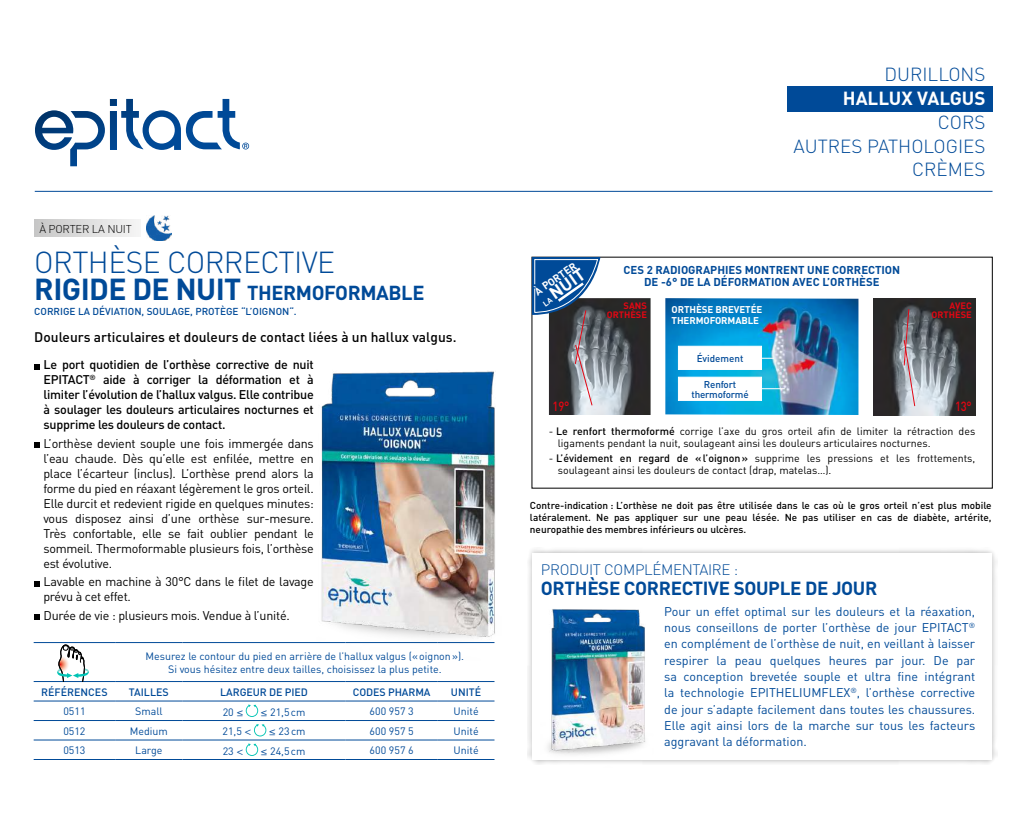
<style>
.page{position:relative;width:1028px;height:815px;background:#fff}
.page>*{position:absolute;margin:0;border:0;box-sizing:border-box;transform-origin:0 0}
.t1{font:300 30px "DIN";letter-spacing:-.02em;color:#004a98}
.t2{font:700 20px "DIN";letter-spacing:-.02em;color:#004a98}
.t3{font:300 18.75px/23.8px "DIN";color:#004a98;text-align:right}
.t4{font:700 18.75px "DIN";letter-spacing:-.02em;color:#004a98}
.t5{font:700 18.75px "DIN";color:#fff}
.t6{font:700 17.25px "DIN";color:#fff}
.t7{font:300 15px "DIN";letter-spacing:-.02em;color:#004a98}
.t8{font:500 13.75px "DIN";color:#000}
.t9{font:500 13.12px "DIN";color:#e30613;scale:.85 1}
.t10{font:12.5px/15px "DIN";letter-spacing:-.02em;color:#000;text-align:justify}
.t11{font:12.5px/16.4px "DIN";color:#004a98;text-align:justify}
.t12{font:500 12.5px/15px "DIN";letter-spacing:-.02em;color:#000;text-align:justify}
.t13{font:700 11.38px/12.8px "DIN";color:#004a98;text-align:center}
.t14{font:300 11.25px "DIN";letter-spacing:-.02em;color:#000}
.t15{font:10.62px/11.9px "DIN";color:#000}
.t16{font:10.62px/12.8px "DIN";color:#004a98;text-align:center}
.t17{font:500 10.62px "DIN";letter-spacing:-.01em;color:#004a98}
.t18{font:700 10.5px "DIN";color:#fff}
.t19{font:500 10px/12px "DIN";color:#000;text-align:justify}
.t20{font:500 10px "DIN";color:#004a98}
.t21{font:500 9.88px/9.9px "DIN";letter-spacing:-.02em;color:#004a98;text-align:center}
.t22{font:500 9.88px "DIN";color:#004a98}
.t23{font:700 9.75px/11.1px "DIN";letter-spacing:-.01em;color:#fff}
.t24{font:700 9.25px/9.2px "DIN";color:#e30613;text-align:right}
.s1{font-size:30px}
.s2{font-family:"Helvetica Neue"}
.s3{font-weight:500}
</style>
<div class="page">
<img style="left:873px;top:299px;width:102px;height:116px">
<svg style="left:903px;top:309px;width:12px;height:98px"></svg>
<img style="left:549px;top:298px;width:101px;height:117px">
<hr style="left:35px;top:191px;width:957px;height:1px;background:#004a98">
<div style="left:787px;top:86px;width:205px;height:25px;background:#004a98"></div>
<svg style="left:35px;top:364px;width:5px;height:5px"></svg>
<svg style="left:35px;top:443px;width:5px;height:5px"></svg>
<svg style="left:35px;top:581px;width:5px;height:5px"></svg>
<svg style="left:35px;top:615px;width:5px;height:5px"></svg>
<div style="left:527px;top:548px;width:470px;height:217px;background:#000;opacity:.3"></div>
<div style="left:532px;top:553px;width:459px;height:207px;background:#fff"></div>
<hr style="left:34px;top:642px;width:81px;height:1px;background:#004a98">
<hr style="left:34px;top:681px;width:81px;height:1px;background:#004a98">
<hr style="left:115px;top:642px;width:67px;height:1px;background:#004a98">
<hr style="left:182px;top:642px;width:163px;height:1px;background:#004a98">
<hr style="left:115px;top:681px;width:67px;height:1px;background:#004a98">
<hr style="left:182px;top:681px;width:163px;height:1px;background:#004a98">
<hr style="left:345px;top:681px;width:93px;height:1px;background:#004a98">
<hr style="left:438px;top:681px;width:56px;height:1px;background:#004a98">
<hr style="left:34px;top:701px;width:81px;height:1px;background:#004a98">
<hr style="left:115px;top:701px;width:67px;height:1px;background:#004a98">
<hr style="left:182px;top:701px;width:163px;height:1px;background:#004a98">
<hr style="left:345px;top:701px;width:93px;height:1px;background:#004a98">
<hr style="left:438px;top:701px;width:56px;height:1px;background:#004a98">
<hr style="left:34px;top:720px;width:81px;height:1px;background:#004a98">
<hr style="left:115px;top:720px;width:67px;height:1px;background:#004a98">
<hr style="left:182px;top:720px;width:163px;height:1px;background:#004a98">
<hr style="left:345px;top:720px;width:93px;height:1px;background:#004a98">
<hr style="left:438px;top:720px;width:56px;height:1px;background:#004a98">
<hr style="left:34px;top:740px;width:81px;height:1px;background:#004a98">
<hr style="left:115px;top:740px;width:67px;height:1px;background:#004a98">
<hr style="left:182px;top:740px;width:163px;height:1px;background:#004a98">
<hr style="left:345px;top:740px;width:93px;height:1px;background:#004a98">
<hr style="left:438px;top:740px;width:56px;height:1px;background:#004a98">
<hr style="left:34px;top:759px;width:81px;height:1px;background:#004a98">
<hr style="left:115px;top:759px;width:67px;height:1px;background:#004a98">
<hr style="left:182px;top:759px;width:163px;height:1px;background:#004a98">
<hr style="left:345px;top:759px;width:93px;height:1px;background:#004a98">
<hr style="left:438px;top:759px;width:56px;height:1px;background:#004a98">
<svg style="left:246px;top:705px;width:12px;height:12px"></svg>
<svg style="left:254px;top:724px;width:12px;height:12px"></svg>
<svg style="left:246px;top:744px;width:12px;height:12px"></svg>
<svg style="left:57px;top:645px;width:32px;height:36px"></svg>
<div style="left:34px;top:219px;width:106px;height:18px;background:linear-gradient(to right,#c7c7c6,#f5f5f5)"></div>
<img style="left:146px;top:215px;width:26px;height:26px">
<img style="left:310px;top:642px;width:185px;height:2px">
<img style="left:321px;top:371px;width:174px;height:267px">
<img style="left:541px;top:760px;width:115px;height:5px">
<img style="left:547px;top:609px;width:99px;height:146px">
<img style="left:665px;top:298px;width:193px;height:117px">
<div style="left:678px;top:346px;width:84px;height:24px;background:#fff;border:1px solid #fff"></div>
<div style="left:678px;top:377px;width:84px;height:24px;background:#fff;border:1px solid #fff"></div>
<svg style="left:760px;top:358px;width:14px;height:1px"></svg>
<svg style="left:760px;top:388px;width:24px;height:1px"></svg>
<svg style="left:35px;top:99px;width:214px;height:67px"></svg>
<svg style="left:532px;top:257px;width:68px;height:149px"></svg>
<p class="t14" style="left:39px;top:222px;width:94px">À PORTER LA NUIT</p>
<h1 class="t1" style="left:34px;top:244px;width:302px">ORTHÈSE CORRECTIVE</h1>
<h2 class="t2" style="left:34px;top:280px;width:392px"><span class="s1">RIGIDE DE NUIT</span> THERMOFORMABLE</h2>
<p class="t20" style="left:34px;top:305px;width:264px">CORRIGE LA DÉVIATION, SOULAGE, PROTÈGE “L’OIGNON“.</p>
<p class="t8" style="left:34px;top:328px;width:423px">Douleurs articulaires et douleurs de contact liées à un hallux valgus.</p>
<p class="t12" style="left:44px;top:357px;width:272px">Le port quotidien de l’orthèse corrective de nuit EPITACT<sup>®</sup> aide à corriger la déformation et à limiter l’évolution de l’hallux valgus. Elle contribue à soulager les douleurs articulaires nocturnes et supprime les douleurs de contact.</p>
<p class="t10" style="left:43px;top:436px;width:272px">L’orthèse devient souple une fois immergée dans l’eau chaude. Dès qu’elle est enfilée, mettre en place l’écarteur (inclus). L’orthèse prend alors la forme du pied en réaxant légèrement le gros orteil.<br>Elle durcit et redevient rigide en quelques minutes: vous disposez ainsi d’une orthèse sur-mesure.<br>Très confortable, elle se fait oublier pendant le sommeil. Thermoformable plusieurs fois, l’orthèse est évolutive.</p>
<p class="t10" style="left:43px;top:574px;width:272px">Lavable en machine à 30°C dans le filet de lavage prévu à cet effet.</p>
<p class="t10" style="left:44px;top:608px;width:248px">Durée de vie : plusieurs mois. Vendue à l’unité.</p>
<p class="t16" style="left:145px;top:650px;width:320px">Mesurez le contour du pied en arrière de l’hallux valgus («oignon»).<br>Si vous hésitez entre deux tailles, choisissez la plus petite.</p>
<p class="t17" style="left:41px;top:685px;width:68px">RÉFÉRENCES</p>
<p class="t17" style="left:129px;top:685px;width:41px">TAILLES</p>
<p class="t17" style="left:220px;top:685px;width:89px">LARGEUR DE PIED</p>
<p class="t17" style="left:353px;top:685px;width:79px">CODES PHARMA</p>
<p class="t17" style="left:451px;top:685px;width:32px">UNITÉ</p>
<p class="t16" style="left:63px;top:705px;width:24px">0511</p>
<p class="t16" style="left:135px;top:705px;width:29px">Small</p>
<p class="t16" style="left:223px;top:705px;width:22px">20 <span class="s2">≤</span></p>
<p class="t16" style="left:261px;top:705px;width:46px"><span class="s2">≤</span> 21,5cm</p>
<p class="t16" style="left:369px;top:705px;width:46px">600 957 3</p>
<p class="t16" style="left:453px;top:705px;width:27px">Unité</p>
<p class="t16" style="left:63px;top:724px;width:24px">0512</p>
<p class="t16" style="left:130px;top:724px;width:40px">Medium</p>
<p class="t16" style="left:222px;top:725px;width:30px">21,5 <span class="s2">&lt;</span></p>
<p class="t16" style="left:269px;top:725px;width:38px"><span class="s2">≤</span> 23cm</p>
<p class="t16" style="left:369px;top:724px;width:46px">600 957 5</p>
<p class="t16" style="left:453px;top:724px;width:27px">Unité</p>
<p class="t16" style="left:63px;top:744px;width:24px">0513</p>
<p class="t16" style="left:135px;top:744px;width:29px">Large</p>
<p class="t16" style="left:223px;top:744px;width:22px">23 <span class="s2">&lt;</span></p>
<p class="t16" style="left:261px;top:744px;width:46px"><span class="s2">≤</span> 24,5cm</p>
<p class="t16" style="left:369px;top:744px;width:46px">600 957 6</p>
<p class="t16" style="left:453px;top:744px;width:27px">Unité</p>
<h3 class="t3" style="left:884px;top:63px;width:102px">DURILLONS</h3>
<h3 class="t5" style="left:842px;top:86px;width:144px">HALLUX VALGUS</h3>
<h3 class="t3" style="left:793px;top:110px;width:193px">CORS<br>AUTRES PATHOLOGIES<br>CRÈMES</h3>
<p class="t18" style="left:532px;top:287px;width:50px;rotate:-35deg">À PORTER</p>
<h3 class="t6" style="left:545px;top:286px;width:40px;rotate:-35deg">NUIT</h3>
<p class="t13" style="left:623px;top:263px;width:278px">CES 2 RADIOGRAPHIES MONTRENT UNE CORRECTION<br>DE -6° DE LA DÉFORMATION AVEC L’ORTHÈSE</p>
<p class="t24" style="left:607px;top:301px;width:42px">SANS<br>ORTHÈSE</p>
<p class="t23" style="left:671px;top:303px;width:92px">ORTHÈSE BREVETÉE<br>THERMOFORMABLE</p>
<p class="t22" style="left:696px;top:352px;width:48px">Évidement</p>
<p class="t21" style="left:691px;top:379px;width:59px">Renfort thermoformé</p>
<p class="t24" style="left:931px;top:301px;width:42px">AVEC<br>ORTHÈSE</p>
<p class="t9" style="left:552px;top:398px;width:21px">19°</p>
<p class="t9" style="left:955px;top:398px;width:21px">13°</p>
<p class="t15" style="left:558px;top:425px;width:419px;text-indent:-9px">- <span class="s3">Le renfort thermoformé</span> corrige l’axe du gros orteil afin de limiter la rétraction des ligaments pendant la nuit, soulageant ainsi les douleurs articulaires nocturnes.</p>
<p class="t15" style="left:558px;top:452px;width:419px;text-indent:-9px">- <span class="s3">L’évidement en regard de «l’oignon»</span> supprime les pressions et les frottements, soulageant ainsi les douleurs de contact (drap, matelas…).</p>
<p class="t19" style="left:530px;top:499px;width:463px">Contre-indication : L’orthèse ne doit pas être utilisée dans le cas où le gros orteil n’est plus mobile latéralement. Ne pas appliquer sur une peau lésée. Ne pas utiliser en cas de diabète, artérite, neuropathie des membres inférieurs ou ulcères.</p>
<p class="t7" style="left:541px;top:560px;width:199px">PRODUIT COMPLÉMENTAIRE :</p>
<h3 class="t4" style="left:541px;top:576px;width:338px">ORTHÈSE CORRECTIVE SOUPLE DE JOUR</h3>
<p class="t11" style="left:664px;top:603px;width:312px">Pour un effet optimal sur les douleurs et la réaxation, nous conseillons de porter l’orthèse de jour EPITACT<sup>® </sup>en complément de l’orthèse de nuit, en veillant à laisser respirer la peau quelques heures par jour. De par sa conception brevetée souple et ultra fine intégrant la technologie EPITHELIUMFLEX<sup>®</sup>, l’orthèse corrective de jour s’adapte facilement dans toutes les chaussures.<br>Elle agit ainsi lors de la marche sur tous les facteurs aggravant la déformation.</p>
</div>
